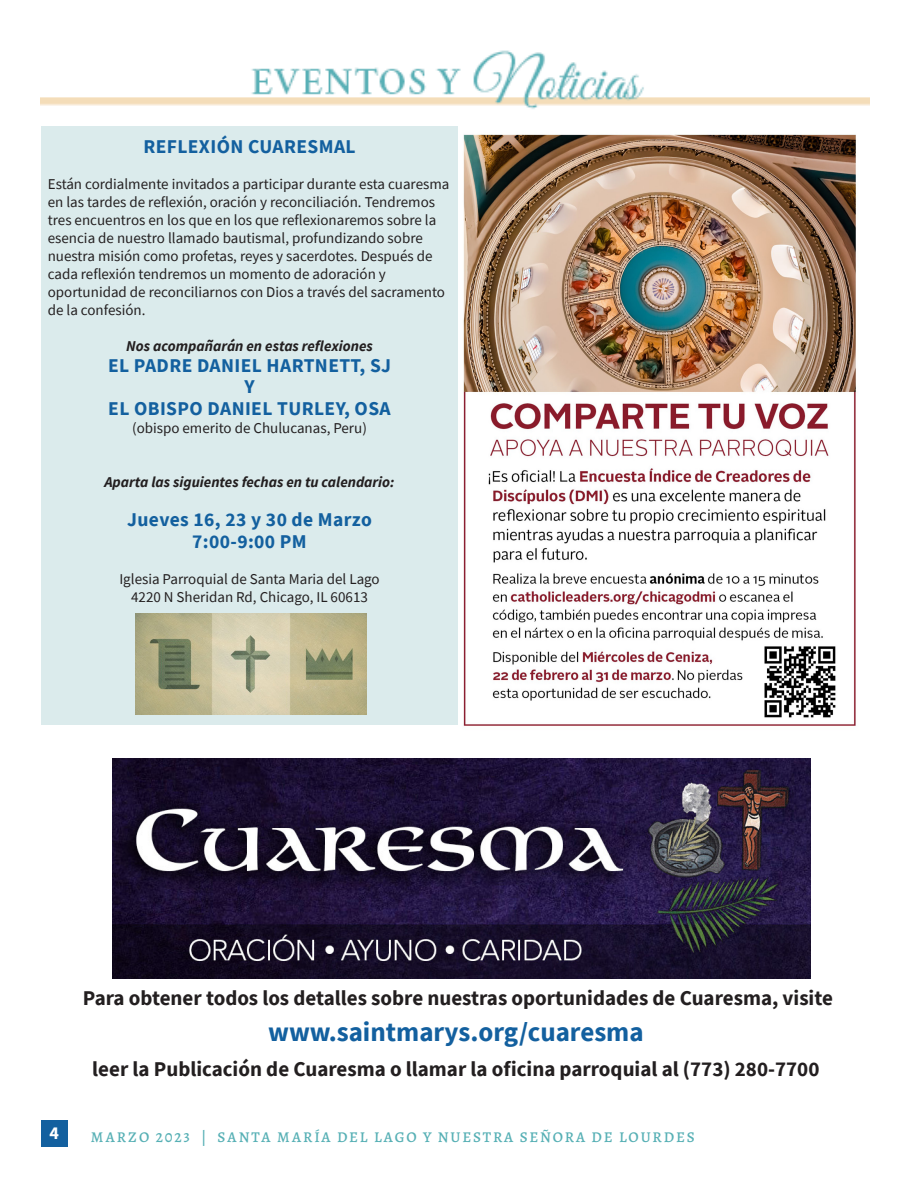
<style>
.page{position:relative;width:918px;height:1188px;background:#fff}
.page>*{position:absolute;margin:0;border:0;box-sizing:border-box;transform-origin:0 0}
.Main_Body_Text_138e6{font:700 27px "Source Sans Pro";color:#13609f}
.Main_Body_Text_138e6-2{font:700 21px "Source Sans Pro";color:#231f20}
.Headline_2_Blue{font:700 19.5px "Source Sans Pro";letter-spacing:.02em;color:#13609f}
.Page_Number{font:700 18px "Source Sans Pro";color:#fff}
.Main_Body_Text_138e6-3{font:15px/18px "Source Sans Pro";color:#231f20}
.Main_Body_Text_138e6-4{font:italic 700 15px "Source Sans Pro";color:#231f20}
.Footer_Left{font:500 15px "Alegreya";letter-spacing:.12em;color:#57b0b5}
</style>
<div class="page">
<div style="left:41px;top:127px;width:416px;height:598px;background:#dbebec"></div>
<div style="left:41px;top:1120px;width:27px;height:27px;background:#13609f"></div>
<img style="left:41px;top:50px;width:829px;height:59px">
<img style="left:463px;top:134px;width:393px;height:592px">
<img style="left:135px;top:614px;width:231px;height:100px">
<img style="left:112px;top:758px;width:698px;height:220px">
<p class="Headline_2_Blue" style="left:143px;top:133px;width:214px">REFLEXIÓN CUARESMAL</p>
<p class="Main_Body_Text_138e6-3" style="left:48px;top:175px;width:403px">Están cordialmente invitados a participar durante esta cuaresma en las tardes de reflexión, oración y reconciliación. Tendremos tres encuentros en los que en los que reflexionaremos sobre la esencia de nuestro llamado bautismal, profundizando sobre nuestra misión como profetas, reyes y sacerdotes. Después de cada reflexión tendremos un momento de adoración y oportunidad de reconciliarnos con Dios a través del sacramento de la confesión.</p>
<p class="Main_Body_Text_138e6-4" style="left:126px;top:335px;width:248px">Nos acompañarán en estas reflexiones</p>
<p class="Headline_2_Blue" style="left:108px;top:352px;width:284px">EL PADRE DANIEL HARTNETT, SJ</p>
<p class="Headline_2_Blue" style="left:244px;top:374px;width:12px">Y</p>
<p class="Headline_2_Blue" style="left:108px;top:395px;width:284px">EL OBISPO DANIEL TURLEY, OSA</p>
<p class="Main_Body_Text_138e6-3" style="left:132px;top:419px;width:236px">(obispo emerito de Chulucanas, Peru)</p>
<p class="Main_Body_Text_138e6-4" style="left:104px;top:472px;width:292px">Aparta las siguientes fechas en tu calendario:</p>
<p class="Headline_2_Blue" style="left:127px;top:507px;width:246px">Jueves 16, 23 y 30 de Marzo</p>
<p class="Headline_2_Blue" style="left:192px;top:528px;width:116px">7:00-9:00 PM</p>
<p class="Main_Body_Text_138e6-3" style="left:119px;top:570px;width:262px">Iglesia Parroquial de Santa Maria del Lago</p>
<p class="Main_Body_Text_138e6-3" style="left:131px;top:588px;width:238px">4220 N Sheridan Rd, Chicago, IL 60613</p>
<p class="Main_Body_Text_138e6-2" style="left:83px;top:984px;width:752px">Para obtener todos los detalles sobre nuestras oportunidades de Cuaresma, visite</p>
<p class="Main_Body_Text_138e6" style="left:268px;top:1014px;width:377px">www.saintmarys.org/cuaresma</p>
<p class="Main_Body_Text_138e6-2" style="left:92px;top:1054px;width:729px">leer la Publicación de Cuaresma o llamar la oficina parroquial al (773) 280-7700</p>
<p class="Page_Number" style="left:50px;top:1121px;width:11px">4</p>
<p class="Footer_Left" style="left:91px;top:1127px;width:605px">MARZO 2023 | SANTA MARÍA DEL LAGO Y NUESTRA SEÑORA DE LOURDES</p>
</div>
